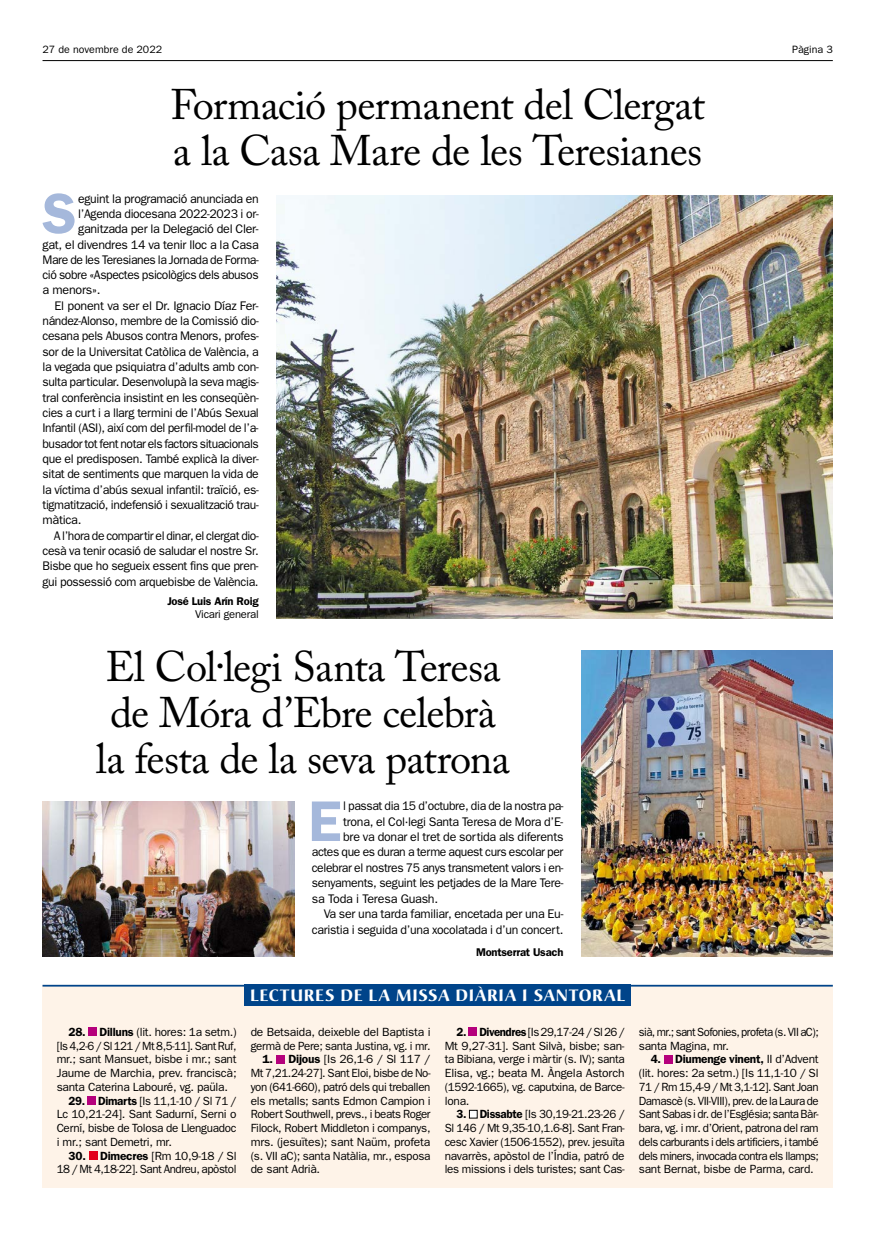
<style>
.page{position:relative;width:886px;height:1241px;background:#fff}
.page>*{position:absolute;margin:0;border:0;box-sizing:border-box;transform-origin:0 0}
.t1{font:600 57.5px "Franklin Gothic";color:#a5b8db}
.t2{font:600 57.12px "Franklin Gothic";color:#a5b8db}
.t3{font:42.5px/46.2px "Adobe Caslon Pro";letter-spacing:-.02em;color:#000}
.t4{font:700 16.25px "Christiana";letter-spacing:.045em;color:#fff}
.t5{font:12.5px "Franklin Gothic";letter-spacing:-.025em;color:#000}
.t6{font:11.88px/13.8px "Franklin Gothic";letter-spacing:-.02em;color:#000;text-align:justify}
.t7{font:11.88px/13.8px "Franklin Gothic";letter-spacing:-.045em;color:#000;scale:.95 1}
.t8{font:600 11.25px "Franklin Gothic";letter-spacing:-.02em;color:#000}
.t9{font:11.25px "Franklin Gothic";letter-spacing:-.02em;color:#000}
.t10{font:10.62px "Franklin Gothic";color:#000}
.s1{font-weight:600}
</style>
<div class="page">
<hr style="left:43px;top:60px;width:790px;height:1px;background:#000">
<img style="left:276px;top:196px;width:557px;height:422px">
<img style="left:581px;top:650px;width:252px;height:306px">
<div style="left:43px;top:984px;width:790px;height:203px;background:#fef3e8"></div>
<div style="left:88px;top:1027px;width:9px;height:8px;background:#b5007c"></div>
<div style="left:88px;top:1095px;width:8px;height:9px;background:#b5007c"></div>
<div style="left:89px;top:1150px;width:8px;height:9px;background:#e2001a"></div>
<div style="left:276px;top:1054px;width:9px;height:9px;background:#b5007c"></div>
<div style="left:468px;top:1027px;width:9px;height:8px;background:#b5007c"></div>
<div style="left:469px;top:1110px;width:8px;height:7px;background:#fff"></div>
<div style="left:469px;top:1109px;width:8px;height:9px;border:1px solid #000"></div>
<div style="left:664px;top:1054px;width:8px;height:9px;background:#b5007c"></div>
<div style="left:244px;top:984px;width:387px;height:21px;background:#00448a"></div>
<hr style="left:43px;top:984px;width:790px;height:2px;background:#00448a">
<img style="left:43px;top:801px;width:251px;height:155px">
<p class="t10" style="left:43px;top:44px;width:121px">27 de novembre de 2022</p>
<p class="t10" style="left:792px;top:44px;width:42px">Pàgina 3</p>
<h3 class="t3" style="left:170px;top:81px;width:536px">Formació permanent del Clergat a la Casa Mare de les Teresianes</h3>
<h2 class="t2" style="left:42px;top:180px;width:36px">S</h2>
<p class="t5" style="left:78px;top:191px;width:182px">eguint la programació anunciada en</p>
<p class="t5" style="left:78px;top:206px;width:182px">l’Agenda diocesana 2022-2023 i or-</p>
<p class="t5" style="left:78px;top:222px;width:182px">ganitzada per la Delegació del Cler-</p>
<p class="t5" style="left:43px;top:237px;width:218px">gat, el divendres 14 va tenir lloc a la Casa</p>
<p class="t5" style="left:43px;top:252px;width:218px">Mare de les Teresianes la Jornada de Forma-</p>
<p class="t5" style="left:43px;top:268px;width:218px">ció sobre «Aspectes psicològics dels abusos</p>
<p class="t5" style="left:43px;top:283px;width:60px">a menors».</p>
<p class="t5" style="left:55px;top:298px;width:206px">El ponent va ser el Dr. Ignacio Díaz Fer-</p>
<p class="t5" style="left:43px;top:313px;width:218px">nández-Alonso, membre de la Comissió dio-</p>
<p class="t5" style="left:43px;top:329px;width:218px">cesana pels Abusos contra Menors, profes-</p>
<p class="t5" style="left:43px;top:344px;width:218px">sor de la Universitat Catòlica de València, a</p>
<p class="t5" style="left:43px;top:359px;width:218px">la vegada que psiquiatra d’adults amb con-</p>
<p class="t5" style="left:43px;top:375px;width:218px">sulta particular. Desenvolupà la seva magis-</p>
<p class="t5" style="left:43px;top:390px;width:218px">tral conferència insistint en les conseqüèn-</p>
<p class="t5" style="left:43px;top:405px;width:218px">cies a curt i a llarg termini de l’Abús Sexual</p>
<p class="t5" style="left:43px;top:421px;width:218px">Infantil (ASI), així com del perfil-model de l’a-</p>
<p class="t5" style="left:43px;top:436px;width:218px">busador tot fent notar els factors situacionals</p>
<p class="t5" style="left:43px;top:451px;width:218px">que el predisposen. També explicà la diver-</p>
<p class="t5" style="left:43px;top:467px;width:218px">sitat de sentiments que marquen la vida de</p>
<p class="t5" style="left:43px;top:482px;width:218px">la víctima d’abús sexual infantil: traïció, es-</p>
<p class="t5" style="left:43px;top:497px;width:218px">tigmatització, indefensió i sexualització trau-</p>
<p class="t5" style="left:43px;top:513px;width:41px">màtica.</p>
<p class="t5" style="left:54px;top:528px;width:206px">A l’hora de compartir el dinar, el clergat dio-</p>
<p class="t5" style="left:43px;top:543px;width:218px">cesà va tenir ocasió de saludar el nostre Sr.</p>
<p class="t5" style="left:43px;top:558px;width:218px">Bisbe que ho segueix essent fins que pren-</p>
<p class="t5" style="left:43px;top:574px;width:217px">gui possessió com arquebisbe de València.</p>
<p class="t8" style="left:167px;top:594px;width:93px">José Luis Arín Roig</p>
<p class="t9" style="left:195px;top:608px;width:65px">Vicari general</p>
<h3 class="t3" style="left:96px;top:642px;width:415px;text-align:center">El Col·legi Santa Teresa de Móra d’Ebre celebrà la festa de la seva patrona</h3>
<h1 class="t1" style="left:308px;top:787px;width:35px">E</h1>
<p class="t5" style="left:343px;top:798px;width:222px">l passat dia 15 d’octubre, dia de la nostra pa-</p>
<p class="t5" style="left:343px;top:814px;width:222px">trona, el Col·legi Santa Teresa de Mora d’E-</p>
<p class="t5" style="left:343px;top:829px;width:222px">bre va donar el tret de sortida als diferents</p>
<p class="t5" style="left:312px;top:844px;width:253px">actes que es duran a terme aquest curs escolar per</p>
<p class="t5" style="left:312px;top:860px;width:253px">celebrar el nostres 75 anys transmetent valors i en-</p>
<p class="t5" style="left:312px;top:875px;width:253px">senyaments, seguint les petjades de la Mare Tere-</p>
<p class="t5" style="left:312px;top:891px;width:128px">sa Toda i Teresa Guash.</p>
<p class="t5" style="left:324px;top:906px;width:241px">Va ser una tarda familiar, encetada per una Eu-</p>
<p class="t5" style="left:312px;top:922px;width:253px">caristia i seguida d’una xocolatada i d’un concert.</p>
<p class="t8" style="left:476px;top:945px;width:89px">Montserrat Usach</p>
<p class="t6" style="left:57px;top:1024px;width:181px;text-indent:12px"><span class="s1">28. Dilluns</span> (lit. hores: 1a setm.) [Is 4,2-6 / Sl 121 / Mt 8,5-11]. Sant Ruf, mr.; sant Mansuet, bisbe i mr.; sant Jaume de Marchia, prev. franciscà; santa Caterina Labouré, vg. paüla.</p>
<p class="t6" style="left:57px;top:1093px;width:181px;text-indent:12px"><span class="s1">29. Dimarts</span> [Is 11,1-10 / Sl 71 / Lc 10,21-24]. Sant Sadurní, Serni o Cerní, bisbe de Tolosa de Llenguadoc i mr.; sant Demetri, mr.</p>
<p class="t6" style="left:57px;top:1148px;width:181px;text-align:right"><span class="s1">30. Dimecres</span> [Rm 10,9-18 / Sl<br>18 / Mt 4,18-22]. Sant Andreu, apòstol</p>
<h3 class="t4" style="left:250px;top:985px;width:377px">LECTURES DE LA MISSA DIÀRIA I SANTORAL</h3>
<p class="t6" style="left:251px;top:1024px;width:181px">de Betsaida, deixeble del Baptista i germà de Pere; santa Justina, vg. i mr.</p>
<p class="t6" style="left:251px;top:1052px;width:181px;text-indent:12px"><span class="s1">1. Dijous</span> [Is 26,1-6 / Sl 117 / Mt 7,21.24-27]. Sant Eloi, bisbe de No&shy;yon (641-660), patró dels qui treballen els metalls; sants Edmon Campion i Robert Southwell, prevs., i beats Roger Filock, Robert Middleton i companys, mrs. (jesuïtes); sant Naüm, profeta (s. VII aC); santa Natàlia, mr., esposa de sant Adrià.</p>
<p class="t6" style="left:445px;top:1024px;width:181px;text-indent:12px"><span class="s1">2. Divendres</span> [Is 29,17-24 / Sl 26 / Mt 9,27-31]. Sant Silvà, bisbe; san&shy;ta Bibiana, verge i màrtir (s. IV); santa Elisa, vg.; beata M. Àngela Astorch (1592-1665), vg. caputxina, de Barce&shy;lona.</p>
<p class="t6" style="left:445px;top:1107px;width:181px;text-indent:12px"><span class="s1">3. Dissabte</span> [Is 30,19-21.23-26 / Sl 146 / Mt 9,35-10,1.6-8]. Sant Fran&shy;cesc Xavier (1506-1552), prev. jesuïta navarrès, apòstol de l’Índia, patró de les missions i dels turistes; sant Cas-</p>
<p class="t7" style="left:639px;top:1024px;width:191px">sià, mr.; sant Sofonies, profeta (s. VII aC); santa Magina, mr.</p>
<p class="t6" style="left:639px;top:1052px;width:181px;text-indent:12px"><span class="s1">4. Diumenge vinent,</span> II d’Advent (lit. hores: 2a setm.) [Is 11,1-10 / Sl 71 / Rm 15,4-9 / Mt 3,1-12]. Sant Joan Damascè (s. VII-VIII), prev. de la Laura de Sant Sabas i dr. de l’Església; santa Bàr&shy;bara, vg. i mr. d’Orient, patrona del ram dels carburants i dels artificiers, i també dels miners, invocada contra els llamps; sant Bernat, bisbe de Parma, card.</p>
</div>
